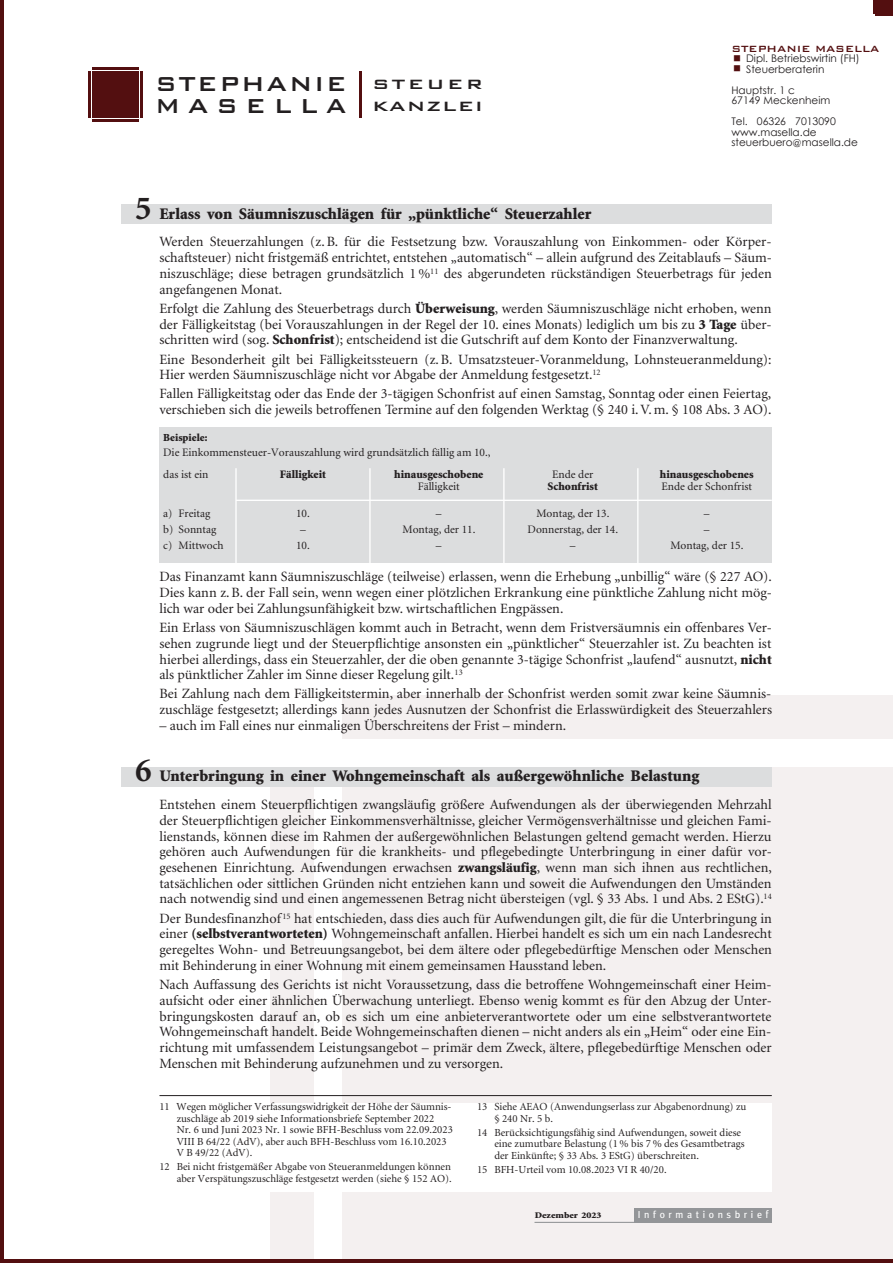
<style>
.page{position:relative;width:893px;height:1263px;background:#fff}
.page>*{position:absolute;margin:0;border:0;box-sizing:border-box;transform-origin:0 0}
.t1{font:500 27px/22.4px "Bank Gothic BT";letter-spacing:.06em;color:#231f20}
.t2{font:500 18px "Bank Gothic BT";letter-spacing:.11em;color:#231f20;scale:1.2 1}
.t3{font:900 16.2px "Minion";color:#231f20}
.t4{font:14.1px/15.8px "Minion";color:#231f20;text-align:justify}
.t5{font:500 12px "Bank Gothic BT";color:#530f10}
.t6{font:11.55px/21.5px "Minion";color:#231f20}
.t7{font:900 11.55px "Minion";color:#231f20}
.t8{font:10.8px/11.4px "Minion";color:#231f20}
.t9{font:900 10.8px "Minion";color:#231f20}
.t10{font:10.5px/10.5px "Century Gothic";color:#231f20}
.t11{font:10.2px "Meta";letter-spacing:.36em;color:#fff}
.t12{font:900 8.7px "Minion";color:#231f20;scale:1.15 1}
.s1{font-size:18px}
.s2{font-weight:700;font-size:33.75px}
.s3{font-weight:900}
.s4{font-size:10.8px}
</style>
<div class="page">
<div style="left:342px;top:767px;width:551px;height:496px;background:#f4f0f0"></div>
<div style="left:342px;top:695px;width:551px;height:43px;background:#f4f0f0"></div>
<div style="left:270px;top:767px;width:43px;height:496px;background:#f4f0f0"></div>
<div style="left:159px;top:427px;width:613px;height:136px;background:#dcddde"></div>
<hr style="left:369px;top:468px;width:2px;height:96px;background:#fff">
<hr style="left:235px;top:468px;width:2px;height:96px;background:#fff">
<hr style="left:503px;top:468px;width:2px;height:96px;background:#fff">
<hr style="left:637px;top:468px;width:1px;height:96px;background:#fff">
<div style="left:121px;top:204px;width:651px;height:19px;background:#dcddde"></div>
<div style="left:121px;top:767px;width:651px;height:19px;background:#dcddde"></div>
<div style="left:634px;top:1208px;width:138px;height:14px;background:#939598"></div>
<hr style="left:534px;top:1222px;width:238px;height:1px;background:#939598">
<div style="left:159px;top:1102px;width:613px;height:89px;background:#fff"></div>
<hr style="left:159px;top:1095px;width:613px;height:1px;background:#231f20">
<hr style="left:236px;top:500px;width:536px;height:1px;background:#fff">
<hr style="left:0;top:0;width:4px;height:1263px;background:#530f10">
<hr style="left:0;top:1259px;width:893px;height:4px;background:#530f10">
<div style="left:92px;top:71px;width:46px;height:46px;background:#530f10"></div>
<hr style="left:92px;top:67px;width:46px;height:2px;background:#530f10">
<hr style="left:92px;top:119px;width:46px;height:2px;background:#530f10">
<hr style="left:88px;top:71px;width:3px;height:46px;background:#530f10">
<hr style="left:140px;top:71px;width:2px;height:46px;background:#530f10">
<hr style="left:359px;top:71px;width:3px;height:46px;background:#530f10">
<svg style="left:873px;top:0;width:20px;height:16px"></svg>
<h1 class="t1" style="left:155px;top:72px;width:329px">STEPHANIE<br>MASELLA <span class="s1">KANZLEI</span></h1>
<p class="t2" style="left:372px;top:74px;width:94px">STEUER</p>
<p class="t5" style="left:731px;top:42px;width:150px">STEPHANIE MASELLA</p>
<p class="t10" style="left:746px;top:53px;width:115px">Dipl. Betriebswirtin (FH)<br>Steuerberaterin</p>
<p class="t10" style="left:731px;top:84px;width:100px">Hauptstr. 1 c<br>67149 Meckenheim</p>
<p class="t10" style="left:731px;top:116px;width:128px">Tel. 06326 7013090 www.masella.de steuerbuero@masella.de</p>
<p class="t3" style="left:135px;top:205px;width:458px"><span class="s2">5</span> Erlass von Säumniszuschlägen für „pünktliche“ Steuerzahler</p>
<p class="t4" style="left:159px;top:234px;width:614px">Werden Steuerzahlungen (z. B. für die Festsetzung bzw. Vorauszahlung von Einkommen- oder Körper&shy;schaftsteuer) nicht fristgemäß entrichtet, entstehen „automatisch“ – allein aufgrund des Zeitablaufs – Säum&shy;niszuschläge; diese betragen grundsätzlich 1 %<sup>11</sup> des abgerundeten rückständigen Steuerbetrags für jeden angefangenen Monat.</p>
<p class="t4" style="left:159px;top:301px;width:614px">Erfolgt die Zahlung des Steuerbetrags durch <span class="s3">Überweisung</span>, werden Säumniszuschläge nicht erhoben, wenn der Fälligkeitstag (bei Vorauszahlungen in der Regel der 10. eines Monats) lediglich um bis zu <span class="s3">3 Tage</span> über&shy;schritten wird (sog. <span class="s3">Schonfrist</span>); entscheidend ist die Gutschrift auf dem Konto der Finanzverwaltung.</p>
<p class="t4" style="left:159px;top:352px;width:613px">Eine Besonderheit gilt bei Fälligkeitssteuern (z. B. Umsatzsteuer-Voranmeldung, Lohnsteueranmeldung):<br>Hier werden Säumniszuschläge nicht vor Abgabe der Anmeldung festgesetzt.<sup>12</sup></p>
<p class="t4" style="left:159px;top:387px;width:614px">Fallen Fälligkeitstag oder das Ende der 3-tägigen Schonfrist auf einen Samstag, Sonntag oder einen Feiertag, verschieben sich die jeweils betroffenen Termine auf den folgenden Werktag (§ 240 i. V. m. § 108 Abs. 3 AO).</p>
<p class="t9" style="left:163px;top:432px;width:46px">Beispiele:</p>
<p class="t6" style="left:163px;top:442px;width:329px">Die Einkommensteuer-Vorauszahlung wird grundsätzlich fällig am 10., das ist ein</p>
<p class="t7" style="left:280px;top:468px;width:48px">Fälligkeit</p>
<p class="t7" style="left:394px;top:468px;width:91px">hinausgeschobene</p>
<p class="t6" style="left:552px;top:464px;width:43px">Ende der</p>
<p class="t7" style="left:660px;top:468px;width:95px">hinausgeschobenes</p>
<p class="t6" style="left:418px;top:476px;width:44px">Fälligkeit</p>
<p class="t7" style="left:548px;top:480px;width:52px">Schonfrist</p>
<p class="t6" style="left:661px;top:476px;width:92px">Ende der Schonfrist</p>
<p class="t6" style="left:163px;top:503px;width:49px">a) Freitag</p>
<p class="t6" style="left:296px;top:503px;width:15px">10.</p>
<p class="t6" style="left:436px;top:503px;width:7px">–</p>
<p class="t6" style="left:536px;top:503px;width:75px">Montag, der 13.</p>
<p class="t6" style="left:704px;top:503px;width:7px">–</p>
<p class="t6" style="left:163px;top:519px;width:55px">b) Sonntag</p>
<p class="t6" style="left:300px;top:519px;width:7px">–</p>
<p class="t6" style="left:402px;top:519px;width:75px">Montag, der 11.</p>
<p class="t6" style="left:528px;top:519px;width:92px">Donnerstag, der 14.</p>
<p class="t6" style="left:704px;top:519px;width:7px">–</p>
<p class="t6" style="left:163px;top:535px;width:62px">c) Mittwoch</p>
<p class="t6" style="left:296px;top:535px;width:15px">10.</p>
<p class="t6" style="left:436px;top:535px;width:7px">–</p>
<p class="t6" style="left:570px;top:535px;width:7px">–</p>
<p class="t6" style="left:670px;top:535px;width:75px">Montag, der 15.</p>
<p class="t4" style="left:159px;top:569px;width:614px">Das Finanzamt kann Säumniszuschläge (teilweise) erlassen, wenn die Erhebung „unbillig“ wäre (§ 227 AO).<br>Dies kann z. B. der Fall sein, wenn wegen einer plötzlichen Erkrankung eine pünktliche Zahlung nicht mög&shy;lich war oder bei Zahlungsunfähigkeit bzw. wirtschaftlichen Engpässen.</p>
<p class="t4" style="left:159px;top:620px;width:614px">Ein Erlass von Säumniszuschlägen kommt auch in Betracht, wenn dem Fristversäumnis ein offenbares Ver&shy;sehen zugrunde liegt und der Steuerpflichtige ansonsten ein „pünktlicher“ Steuerzahler ist. Zu beachten ist hierbei allerdings, dass ein Steuerzahler, der die oben genannte 3-tägige Schonfrist „laufend“ ausnutzt, <span class="s3">nicht </span>als pünktlicher Zahler im Sinne dieser Regelung gilt.<sup>13</sup></p>
<p class="t4" style="left:159px;top:687px;width:614px">Bei Zahlung nach dem Fälligkeitstermin, aber innerhalb der Schonfrist werden somit zwar keine Säumnis&shy;zuschläge festgesetzt; allerdings kann jedes Ausnutzen der Schonfrist die Erlasswürdigkeit des Steuerzahlers</p>
<p class="t4" style="left:159px;top:718px;width:408px">– auch im Fall eines nur einmaligen Überschreitens der Frist – mindern.</p>
<p class="t3" style="left:135px;top:768px;width:565px"><span class="s2">6</span> Unterbringung in einer Wohngemeinschaft als außergewöhnliche Belastung</p>
<p class="t4" style="left:159px;top:797px;width:614px">Entstehen einem Steuerpflichtigen zwangsläufig größere Aufwendungen als der überwiegenden Mehrzahl der Steuerpflichtigen gleicher Einkommensverhältnisse, gleicher Vermögensverhältnisse und gleichen Fami&shy;lienstands, können diese im Rahmen der außergewöhnlichen Belastungen geltend gemacht werden. Hierzu gehören auch Aufwendungen für die krankheits- und pflegebedingte Unterbringung in einer dafür vor&shy;gesehenen Einrichtung. Aufwendungen erwachsen <span class="s3">zwangsläufig</span>, wenn man sich ihnen aus rechtlichen, tatsächlichen oder sittlichen Gründen nicht entziehen kann und soweit die Aufwendungen den Umständen nach notwendig sind und einen angemessenen Betrag nicht übersteigen (vgl. § 33 Abs. 1 und Abs. 2 EStG).<sup>14</sup></p>
<p class="t4" style="left:159px;top:911px;width:614px">Der Bundesfinanzhof <sup>15</sup> hat entschieden, dass dies auch für Aufwendungen gilt, die für die Unterbringung in einer <span class="s3">(selbstverantworteten)</span> Wohngemeinschaft anfallen. Hierbei handelt es sich um ein nach Landesrecht geregeltes Wohn- und Betreuungsangebot, bei dem ältere oder pflegebedürftige Menschen oder Menschen mit Behinderung in einer Wohnung mit einem gemeinsamen Hausstand leben.</p>
<p class="t4" style="left:159px;top:977px;width:614px">Nach Auffassung des Gerichts ist nicht Voraussetzung, dass die betroffene Wohngemeinschaft einer Heim&shy;aufsicht oder einer ähnlichen Überwachung unterliegt. Ebenso wenig kommt es für den Abzug der Unter&shy;bringungskosten darauf an, ob es sich um eine anbieterverantwortete oder um eine selbstverantwortete Wohngemeinschaft handelt. Beide Wohngemeinschaften dienen – nicht anders als ein „Heim“ oder eine Ein&shy;richtung mit umfassendem Leistungsangebot – primär dem Zweck, ältere, pflegebedürftige Menschen oder Menschen mit Behinderung aufzunehmen und zu versorgen.</p>
<p class="t8" style="left:159px;top:1101px;width:294px">11 Wegen möglicher Verfassungswidrigkeit der Höhe der Säumnis-</p>
<p class="t8" style="left:177px;top:1113px;width:278px">zuschläge ab 2019 siehe Informationsbriefe September 2022<br>Nr. 6 und Juni 2023 Nr. 1 sowie BFH-Beschluss vom 22.09.2023<br>VIII B 64/22 (AdV), aber auch BFH-Beschluss vom 16.10.2023<br>V B 49/22 (AdV).</p>
<p class="t8" style="left:177px;top:1173px;width:276px">aber Verspätungszuschläge festgesetzt werden (siehe § 152 AO).</p>
<p class="t8" style="left:159px;top:1162px;width:293px">12 Bei nicht fristgemäßer Abgabe von Steueranmeldungen können</p>
<p class="t8" style="left:477px;top:1101px;width:271px">13 Siehe AEAO (Anwendungserlass zur Abgabenordnung) zu</p>
<p class="t8" style="left:477px;top:1127px;width:265px">14 Berücksichtigungsfähig sind Aufwendungen, soweit diese</p>
<p class="t8" style="left:477px;top:1164px;width:191px">15 BFH-Urteil vom 10.08.2023 VI R 40/20.</p>
<p class="t8" style="left:494px;top:1113px;width:60px">§ 240 Nr. 5 b.</p>
<p class="t8" style="left:494px;top:1139px;width:252px">eine zumutbare Belastung (1 % bis 7 % des Gesamtbetrags der Einkünfte; § 33 Abs. 3 EStG) überschreiten.</p>
<p class="t12" style="left:535px;top:1211px;width:60px">Dezember 2023</p>
<p class="t11" style="left:638px;top:1208px;width:132px">Informationsbrie<span class="s4">f</span></p>
</div>
